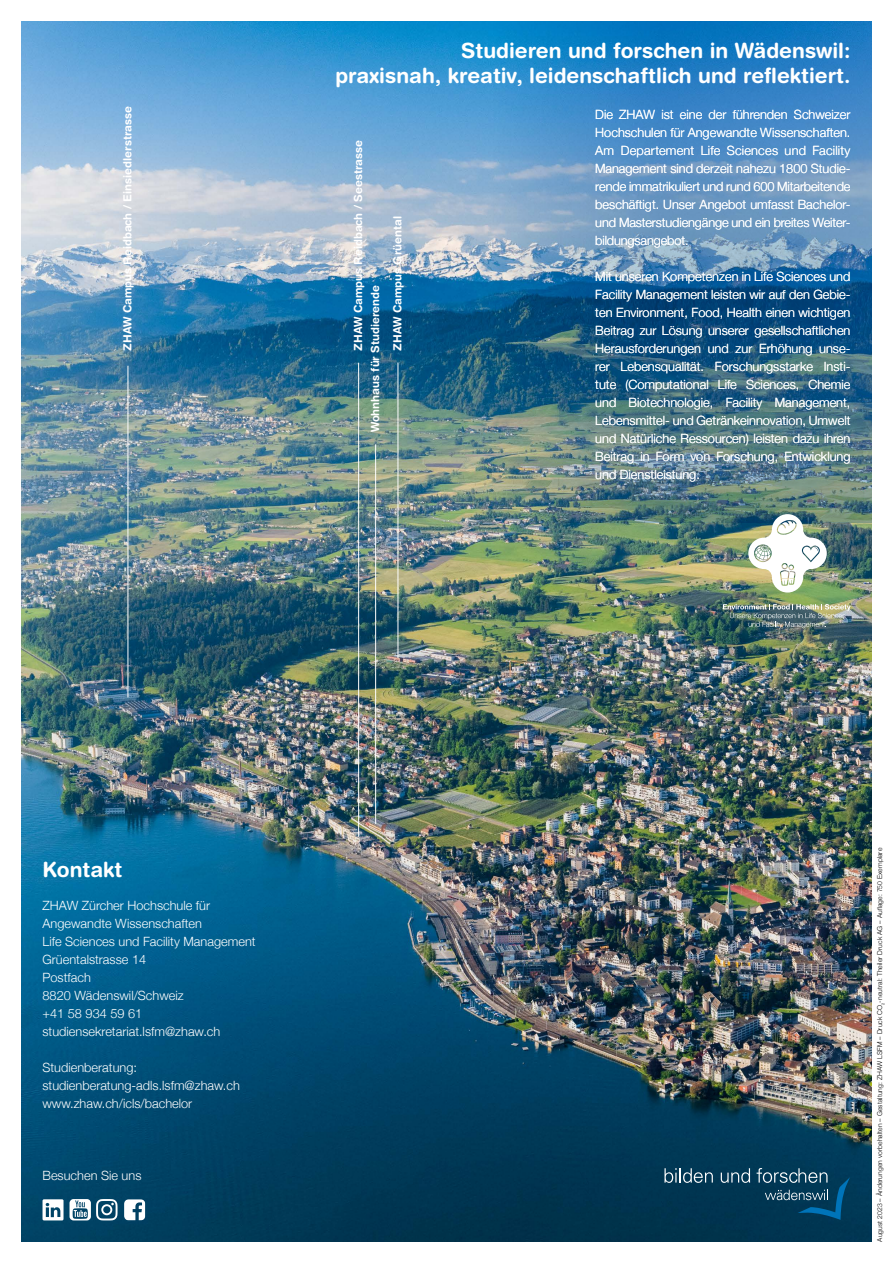
<style>
.page{position:relative;width:893px;height:1263px;background:#fff}
.page>*{position:absolute;margin:0;border:0;box-sizing:border-box;transform-origin:0 0}
.t1{font:700 21px/25.5px "Helvetica Rounded LT Std";color:#fff;text-align:right}
.t2{font:300 12.75px/18px "Helvetica Neue";color:#fff}
.t3{font:700 11.25px "Helvetica Rounded LT Std";color:#fff}
.t4{font:300 6.75px "Helvetica Neue";letter-spacing:.01em;color:#000}
</style>
<div class="page">
<img style="left:21px;top:21px;width:851px;height:1221px">
<hr style="left:128px;top:366px;width:1px;height:331px;background:#fff">
<hr style="left:358px;top:363px;width:1px;height:474px;background:#fff">
<hr style="left:398px;top:362px;width:1px;height:296px;background:#fff">
<img style="left:319px;top:21px;width:553px;height:502px">
<img style="left:723px;top:604px;width:127px;height:24px">
<img style="left:748px;top:514px;width:79px;height:79px">
<svg style="left:664px;top:1168px;width:49px;height:15px"></svg>
<svg style="left:721px;top:1168px;width:29px;height:15px"></svg>
<svg style="left:757px;top:1168px;width:93px;height:52px;background:#144c6a"></svg>
<hr style="left:375px;top:444px;width:1px;height:380px;background:#fff">
<svg style="left:124px;top:1199px;width:21px;height:21px"></svg>
<svg style="left:70px;top:1199px;width:48px;height:21px"></svg>
<svg style="left:43px;top:1199px;width:21px;height:21px"></svg>
<p class="t3" style="left:121px;top:351px;width:246px;rotate:-90deg">ZHAW Campus Reidbach / Einsiedlerstrasse</p>
<h1 class="t1" style="left:335px;top:37px;width:517px">Studieren und forschen in Wädenswil:<br>praxisnah, kreativ, leidenschaftlich und reflektiert.</h1>
<p class="t3" style="left:351px;top:351px;width:213px;rotate:-90deg">ZHAW Campus Reidbach / Seestrasse</p>
<p class="t3" style="left:368px;top:432px;width:149px;rotate:-90deg">Wohnhaus für Studierende</p>
<p class="t3" style="left:391px;top:351px;width:136px;rotate:-90deg">ZHAW Campus Grüental</p>
<p class="t2" style="left:595px;top:104px;width:257px;text-align:justify">Die ZHAW ist eine der führenden Schweizer Hochschulen für Angewandte Wissenschaften.<br>Am Departement Life Sciences und Facility Management sind derzeit nahezu 1800 Studie&shy;rende immatrikuliert und rund 600 Mitarbeitende beschäftigt. Unser Angebot umfasst Bachelor&shy;und Masterstudiengänge und ein breites Weiter&shy;bildungsangebot.</p>
<p class="t2" style="left:595px;top:266px;width:257px;text-align:justify">Mit unseren Kompetenzen in Life Sciences und Facility Management leisten wir auf den Gebie&shy;ten Environment, Food, Health einen wichtigen Beitrag zur Lösung unserer gesellschaftlichen Herausforderungen und zur Erhöhung unse&shy;rer Lebensqualität. Forschungsstarke Insti&shy;tute (Computational Life Sciences, Chemie und Biotechnologie, Facility Management, Lebensmittel- und Getränkeinnovation, Umwelt und Natürliche Ressourcen) leisten dazu ihren Beitrag in Form von Forschung, Entwicklung und Dienstleistung.</p>
<h1 class="t1" style="left:43px;top:856px;width:81px">Kontakt</h1>
<p class="t2" style="left:43px;top:895px;width:215px">ZHAW Zürcher Hochschule für<br>Angewandte Wissenschaften<br>Life Sciences und Facility Management<br>Grüentalstrasse 14<br>Postfach<br>8820 Wädenswil/Schweiz<br>+41 58 934 59 61 studiensekretariat.lsfm@zhaw.ch</p>
<p class="t2" style="left:43px;top:1057px;width:199px">Studienberatung: studienberatung-adls.lsfm@zhaw.ch www.zhaw.ch/icls/bachelor</p>
<p class="t2" style="left:43px;top:1165px;width:100px">Besuchen Sie uns</p>
<p class="t4" style="left:874px;top:1242px;width:395px;rotate:-90deg">August 2023 – Änderungen vorbehalten – Gestaltung: ZHAW LSFM – Druck CO<sub>2</sub>-neutral: Theiler Druck AG – Auflage: 750 Exemplare</p>
</div>
